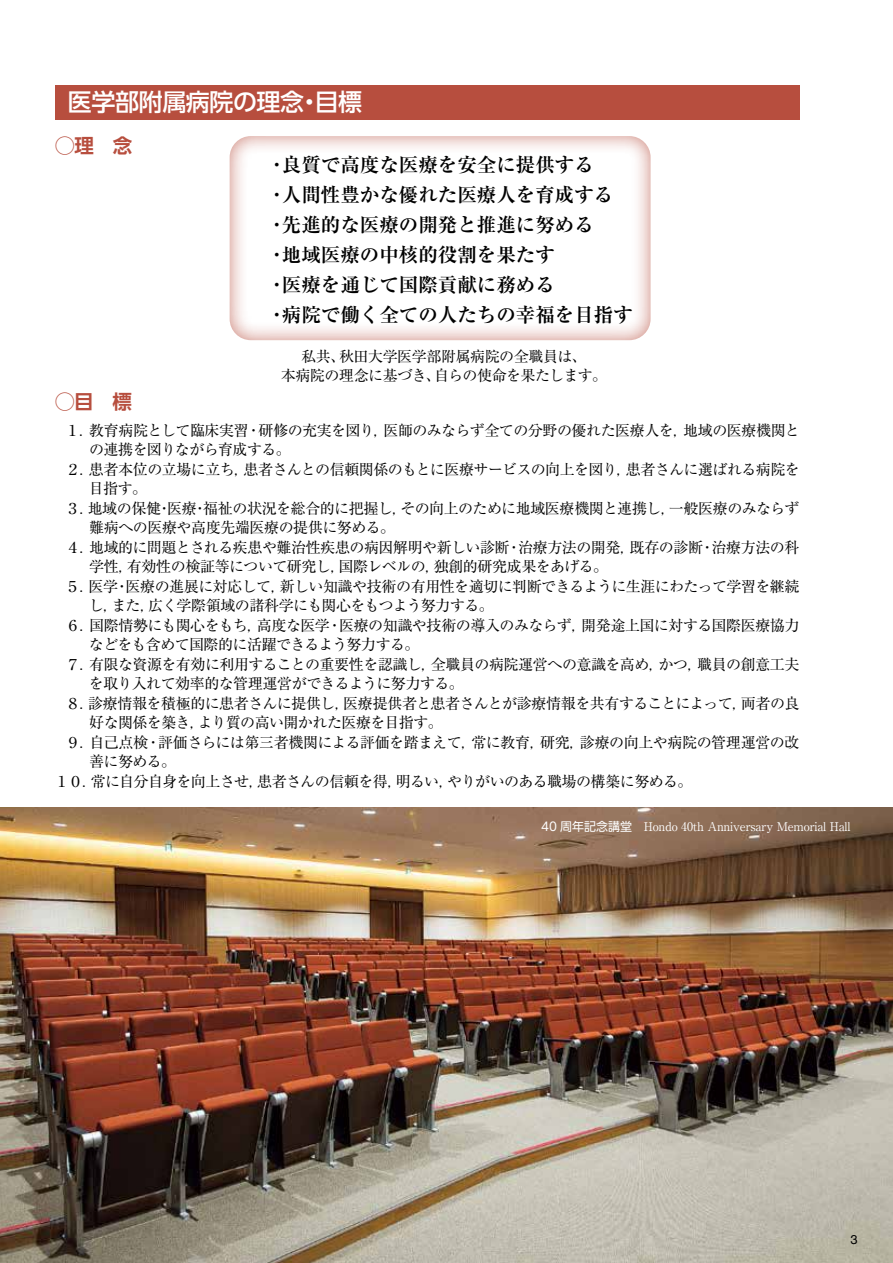
<style>
.page{position:relative;width:893px;height:1263px;background:#fff}
.page>*{position:absolute;margin:0;border:0;box-sizing:border-box;transform-origin:0 0}
.t1{font:500 24px "UD Shin Go Pro";letter-spacing:-.02em;color:#fff}
.t2{font:700 19.5px/30px "Ryumin Pro";color:#000}
.t3{font:700 19.5px "UD Shin Go Pro De";color:#b74e3e}
.t4{font:15px/19.5px "Ryumin Pro";letter-spacing:-.035em;color:#000;text-align:center}
.t5{font:12.75px "Helvetica World";color:#000}
.t6{font:12px "Ryumin Pro";letter-spacing:-.02em;color:#fff}
.s1{font-family:"UD Shin Go Pro"}
</style>
<div class="page">
<div style="left:55px;top:85px;width:744px;height:34px;background:#b74e3e"></div>
<img style="left:0;top:808px;width:893px;height:455px">
<div style="left:228px;top:134px;width:423px;height:207px;background:#b74e3e;opacity:.75"></div>
<h1 class="t1" style="left:68px;top:83px;width:296px">医学部附属病院の理念・目標</h1>
<h2 class="t3" style="left:55px;top:130px;width:79px">◯理　念</h2>
<h2 class="t2" style="left:267px;top:149px;width:367px">・良質で高度な医療を安全に提供する<br>・人間性豊かな優れた医療人を育成する・先進的な医療の開発と推進に努める<br>・地域医療の中核的役割を果たす<br>・医療を通じて国際貢献に務める<br>・病院で働く全ての人たちの幸福を目指す</h2>
<p class="t4" style="left:281px;top:345px;width:328px">私共、秋田大学医学部附属病院の全職員は、<br>本病院の理念に基づき、自らの使命を果たします。</p>
<h2 class="t3" style="left:55px;top:386px;width:78px">◯目　標</h2>
<p class="t4" style="left:65px;top:419px;width:736px">１．教育病院として臨床実習・研修の充実を図り，医師のみならず全ての分野の優れた医療人を，地域の医療機関と</p>
<p class="t4" style="left:89px;top:439px;width:203px">の連携を図りながら育成する。</p>
<p class="t4" style="left:65px;top:458px;width:736px">２．患者本位の立場に立ち，患者さんとの信頼関係のもとに医療サービスの向上を図り，患者さんに選ばれる病院を</p>
<p class="t4" style="left:89px;top:478px;width:60px">目指す。</p>
<p class="t4" style="left:65px;top:497px;width:736px">３．地域の保健・医療・福祉の状況を総合的に把握し，その向上のために地域医療機関と連携し，一般医療のみならず</p>
<p class="t4" style="left:89px;top:517px;width:307px">難病への医療や高度先端医療の提供に努める。</p>
<p class="t4" style="left:65px;top:536px;width:736px">４．地域的に問題とされる疾患や難治性疾患の病因解明や新しい診断・治療方法の開発，既存の診断・治療方法の科</p>
<p class="t4" style="left:89px;top:556px;width:521px">学性，有効性の検証等について研究し，国際レベルの，独創的研究成果をあげる。</p>
<p class="t4" style="left:65px;top:575px;width:736px">５．医学・医療の進展に対応して，新しい知識や技術の有用性を適切に判断できるように生涯にわたって学習を継続</p>
<p class="t4" style="left:89px;top:595px;width:406px">し，また，広く学際領域の諸科学にも関心をもつよう努力する。</p>
<p class="t4" style="left:65px;top:614px;width:736px">６．国際情勢にも関心をもち，高度な医学・医療の知識や技術の導入のみならず，開発途上国に対する国際医療協力</p>
<p class="t4" style="left:89px;top:634px;width:332px">などをも含めて国際的に活躍できるよう努力する。</p>
<p class="t4" style="left:65px;top:653px;width:736px">７．有限な資源を有効に利用することの重要性を認識し，全職員の病院運営への意識を高め，かつ，職員の創意工夫</p>
<p class="t4" style="left:89px;top:673px;width:376px">を取り入れて効率的な管理運営ができるように努力する。</p>
<p class="t4" style="left:65px;top:692px;width:736px">８．診療情報を積極的に患者さんに提供し，医療提供者と患者さんとが診療情報を共有することによって，両者の良</p>
<p class="t4" style="left:89px;top:712px;width:355px">好な関係を築き，より質の高い開かれた医療を目指す。</p>
<p class="t4" style="left:65px;top:731px;width:736px">９．自己点検・評価さらには第三者機関による評価を踏まえて，常に教育，研究，診療の向上や病院の管理運営の改</p>
<p class="t4" style="left:89px;top:751px;width:89px">善に努める。</p>
<p class="t4" style="left:55px;top:770px;width:639px">１０．常に自分自身を向上させ，患者さんの信頼を得，明るい，やりがいのある職場の構築に努める。</p>
<p class="t6" style="left:541px;top:817px;width:311px"><span class="s1">40 周年記念講堂　</span>Hondo 40th Anniversary Memorial Hall</p>
<p class="t5" style="left:850px;top:1232px;width:9px">3</p>
</div>
